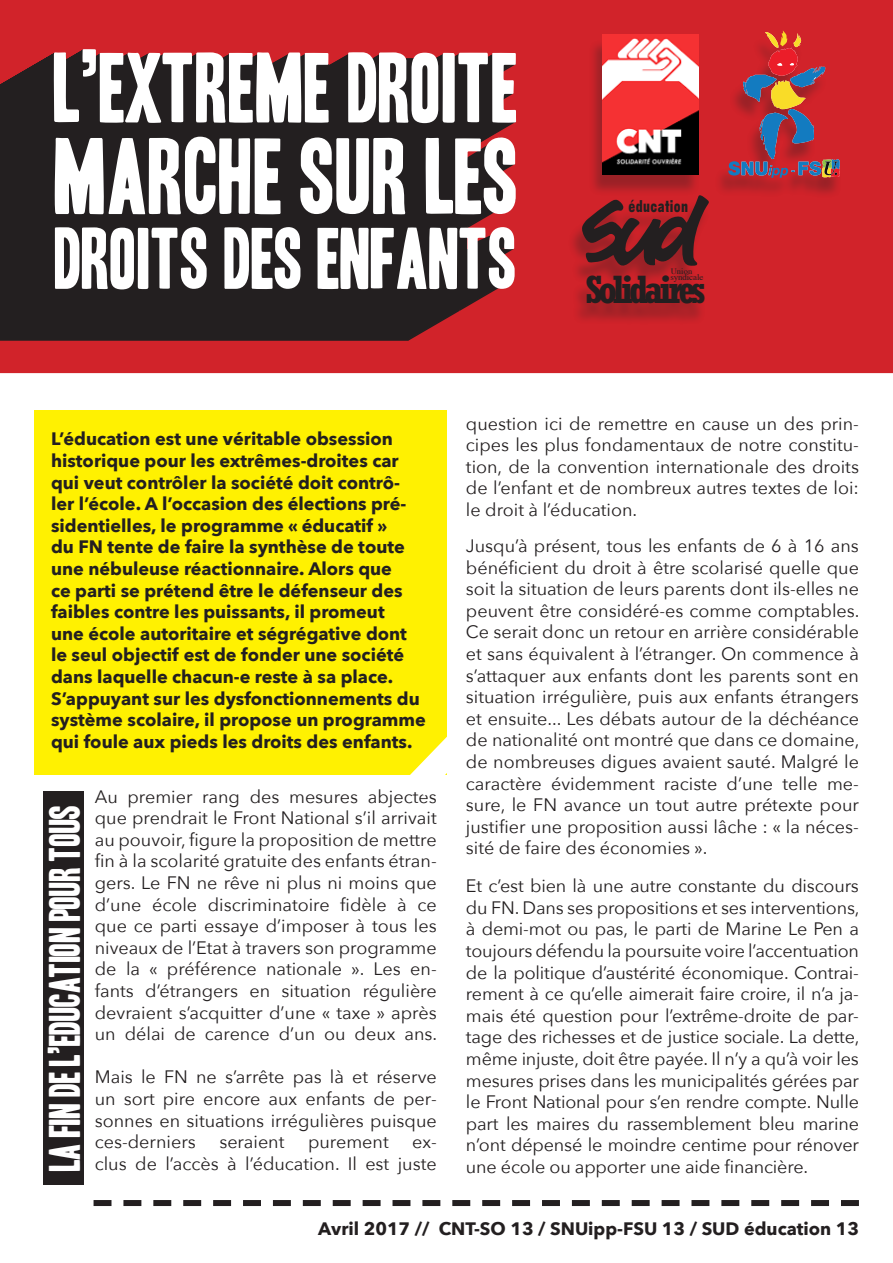
<style>
.page{position:relative;width:893px;height:1263px;background:#fff}
.page>*{position:absolute;margin:0;border:0;box-sizing:border-box;transform-origin:0 0}
.t1{font:93px "Headline One HPLHS";color:#fff}
.t2{font:85.5px "Headline One HPLHS";color:#fff}
.t3{font:75px "Headline One HPLHS";color:#fff}
.t4{font:700 condensed 38.85px "Rockwell Std";letter-spacing:-.105em;color:#231f20}
.t5{font:37.5px "Headline One HPLHS";letter-spacing:-.01em;color:#fff}
.t6{font:18px/21.6px "Avenir Next";color:#231f20;text-align:justify}
.t7{font:700 18px/21.6px "Avenir Next";color:#231f20}
.t8{font:16.65px "Gothic No 13 BT";letter-spacing:.025em;color:#231f20;scale:.95 1}
.t9{font:8.7px "Times";letter-spacing:-.015em;color:#231f20}
.t10{font:8.25px "Times";letter-spacing:.01em;color:#231f20}
</style>
<div class="page">
<div style="left:0;top:0;width:893px;height:373px;background:#d1232a"></div>
<div style="left:568px;top:201px;width:142px;height:86px;background:#231f20;opacity:.31"></div>
<svg style="left:581px;top:195px;width:128px;height:72px;background:#7a2024"></svg>
<div style="left:34px;top:410px;width:412px;height:365px;background:#fff101"></div>
<svg style="left:410px;top:723px;width:37px;height:52px"></svg>
<div style="left:588px;top:40px;width:112px;height:156px;background:#231f20;opacity:.31"></div>
<img style="left:603px;top:34px;width:95px;height:141px">
<div style="left:44px;top:791px;width:40px;height:393px;background:#231f20"></div>
<svg style="left:94px;top:1200px;width:765px;height:6px"></svg>
<svg style="left:0;top:48px;width:517px;height:294px;background:#321f20"></svg>
<div style="left:714px;top:37px;width:127px;height:162px;background:#231f20;opacity:.31"></div>
<svg style="left:728px;top:31px;width:112px;height:147px;background:#ae3d44"></svg>
<p class="t2" style="left:54px;top:47px;width:466px">L’EXTREME DROITE</p>
<p class="t1" style="left:54px;top:132px;width:467px">MARCHE SUR LES</p>
<p class="t3" style="left:54px;top:222px;width:465px">DROITS DES ENFANTS</p>
<p class="t8" style="left:628px;top:196px;width:65px">éducation</p>
<p class="t10" style="left:671px;top:263px;width:23px">Union</p>
<p class="t4" style="left:585px;top:267px;width:122px">Solidaires</p>
<p class="t9" style="left:670px;top:269px;width:34px">syndicale</p>
<p class="t7" style="left:51px;top:428px;width:376px">L’éducation est une véritable obsession historique pour les extrêmes-droites car qui veut contrôler la société doit contrô&shy;ler l’école. A l’occasion des élections pré&shy;sidentielles, le programme « éducatif »<br>du FN tente de faire la synthèse de toute une nébuleuse réactionnaire. Alors que<br>ce parti se prétend être le défenseur des faibles contre les puissants, il promeut<br>une école autoritaire et ségrégative dont le seul objectif est de fonder une société dans laquelle chacun-e reste à sa place.<br>S’appuyant sur les dysfonctionnements du système scolaire, il propose un programme qui foule aux pieds les droits des enfants.</p>
<p class="t6" style="left:95px;top:785px;width:344px">Au premier rang des mesures abjectes que prendrait le Front National s’il arrivait au pouvoir, figure la proposition de mettre fin à la scolarité gratuite des enfants étran&shy;gers. Le FN ne rêve ni plus ni moins que d’une école discriminatoire fidèle à ce que ce parti essaye d’imposer à tous les niveaux de l’Etat à travers son programme de la « préférence nationale ». Les en&shy;fants d’étrangers en situation régulière devraient s’acquitter d’une « taxe » après un délai de carence d’un ou deux ans.</p>
<p class="t6" style="left:95px;top:1065px;width:343px">Mais le FN ne s’arrête pas là et réserve un sort pire encore aux enfants de per&shy;sonnes en situations irrégulières puisque ces-derniers</p>
<p class="t5" style="left:47px;top:1171px;width:369px;rotate:-90deg">LA FIN DE L’EDUCATION POUR TOUS</p>
<p class="t6" style="left:219px;top:1130px;width:67px">seraient</p>
<p class="t6" style="left:308px;top:1130px;width:82px">purement</p>
<p class="t6" style="left:95px;top:1130px;width:343px;text-align:right">ex-<br>clus de l’accès à l’éducation. Il est juste</p>
<p class="t6" style="left:466px;top:412px;width:395px">question ici de remettre en cause un des prin&shy;cipes les plus fondamentaux de notre constitu&shy;tion, de la convention internationale des droits de l’enfant et de nombreux autres textes de loi: le droit à l’éducation.</p>
<p class="t6" style="left:466px;top:534px;width:395px">Jusqu’à présent, tous les enfants de 6 à 16 ans bénéficient du droit à être scolarisé quelle que soit la situation de leurs parents dont ils-elles ne peuvent être considéré-es comme comptables.<br>Ce serait donc un retour en arrière considérable et sans équivalent à l’étranger. On commence à s’attaquer aux enfants dont les parents sont en situation irrégulière, puis aux enfants étrangers et ensuite... Les débats autour de la déchéance de nationalité ont montré que dans ce domaine, de nombreuses digues avaient sauté. Malgré le caractère évidemment raciste d’une telle me&shy;sure, le FN avance un tout autre prétexte pour justifier une proposition aussi lâche : « la néces&shy;sité de faire des économies ».</p>
<p class="t6" style="left:466px;top:874px;width:395px">Et c’est bien là une autre constante du discours du FN. Dans ses propositions et ses interventions, à demi-mot ou pas, le parti de Marine Le Pen a toujours défendu la poursuite voire l’accentuation de la politique d’austérité économique. Contrai&shy;rement à ce qu’elle aimerait faire croire, il n’a ja&shy;mais été question pour l’extrême-droite de par&shy;tage des richesses et de justice sociale. La dette, même injuste, doit être payée. Il n’y a qu’à voir les mesures prises dans les municipalités gérées par le Front National pour s’en rendre compte. Nulle part les maires du rassemblement bleu marine n’ont dépensé le moindre centime pour rénover</p>
<p class="t6" style="left:466px;top:1155px;width:344px">une école ou apporter une aide financière.</p>
<p class="t7" style="left:318px;top:1217px;width:542px">Avril 2017 // CNT-SO 13 / SNUipp-FSU 13 / SUD éducation 13</p>
</div>
